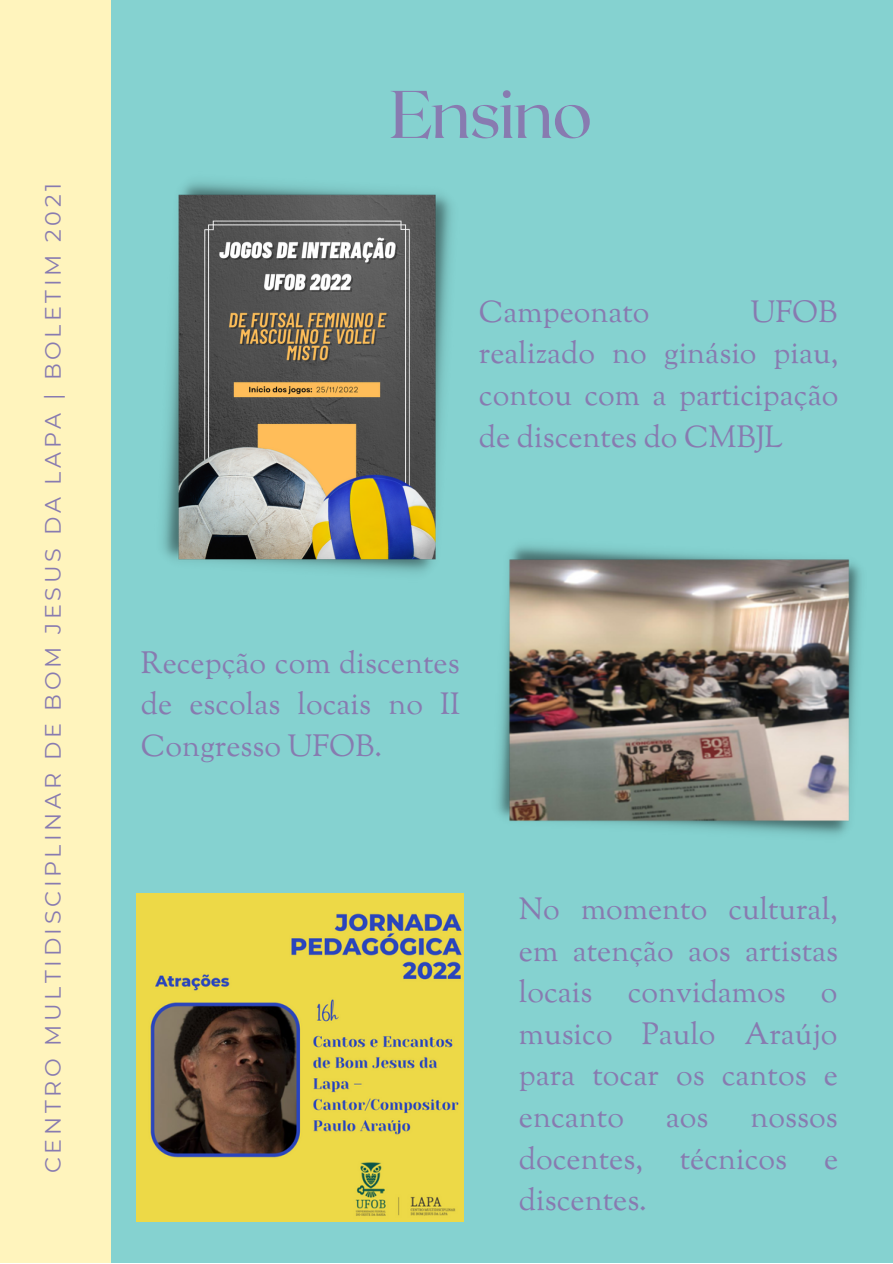
<style>
.page{position:relative;width:893px;height:1264px;background:#fff}
.page>*{position:absolute;margin:0;border:0;box-sizing:border-box;transform-origin:0 0}
.t1{font:67.2px "Roxborough CF";letter-spacing:-.02em;color:#887bb0}
.t2{font:30.45px/41.5px "Sorts Mill Goudy";color:#887bb0;text-align:justify}
.t3{font:22.2px "Montserrat";letter-spacing:.16em;color:#887bb0}
</style>
<div class="page">
<div style="left:0;top:0;width:892px;height:1262px;background:#85d2d0"></div>
<div style="left:0;top:0;width:110px;height:1262px;background:#fff4bd"></div>
<img style="left:497px;top:545px;width:364px;height:290px">
<img style="left:136px;top:893px;width:327px;height:328px">
<img style="left:163px;top:182px;width:288px;height:391px">
<p class="t3" style="left:39px;top:1173px;width:991px;rotate:-90deg">CENTRO MULTIDISCIPLINAR DE BOM JESUS DA LAPA | BOLETIM 2021</p>
<h1 class="t1" style="left:389px;top:71px;width:204px">Ensino</h1>
<p class="t2" style="left:479px;top:293px;width:361px;text-indent:271px">UFOB realizado no ginásio piau, contou com a participação de discentes do CMBJL</p>
<p class="t2" style="left:479px;top:293px;width:172px">Campeonato</p>
<p class="t2" style="left:141px;top:644px;width:321px">Recepção com discentes de escolas locais no II Congresso UFOB.</p>
<p class="t2" style="left:519px;top:890px;width:320px">No momento cultural, em atenção aos artistas locais convidamos o musico Paulo Araújo para tocar os cantos e encanto</p>
<p class="t2" style="left:519px;top:1098px;width:321px;text-indent:231px">nossos docentes, técnicos e discentes.</p>
<p class="t2" style="left:666px;top:1098px;width:44px">aos</p>
</div>
